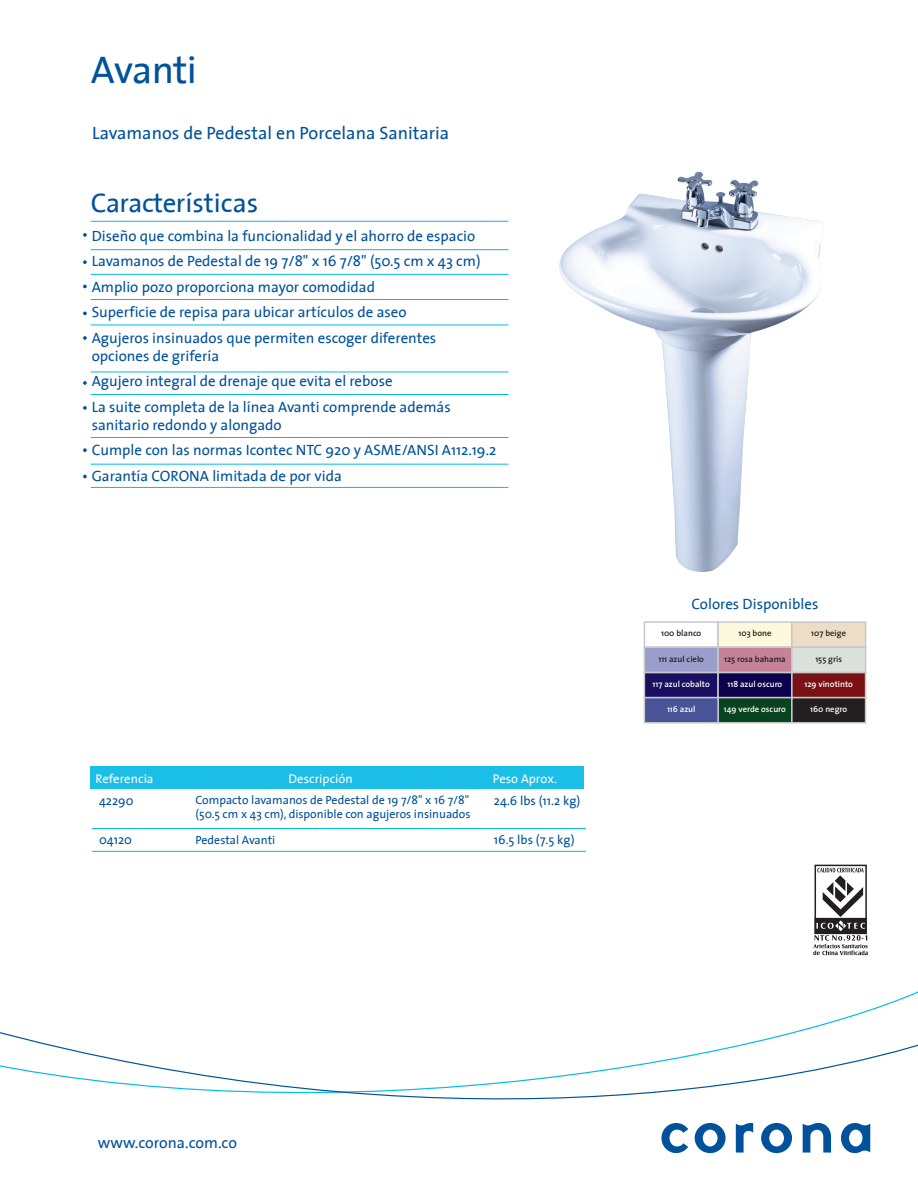
<style>
.page{position:relative;width:918px;height:1188px;background:#fff}
.page>*{position:absolute;margin:0;border:0;box-sizing:border-box;transform-origin:0 0}
.t1{font:39px "The Sans";letter-spacing:-.02em;color:#01529a}
.t2{font:27px "The Sans";letter-spacing:-.01em;color:#01529a}
.t3{font:18px "The Sans";color:#01529a}
.t4{font:15.9px "The Sans";color:#01529a}
.t5{font:15px/25.5px "The Sans";color:#01529a}
.t6{font:12.75px "The Sans";color:#01529a}
.t7{font:12.75px "The Sans";color:#fff}
.t8{font:12px "The Sans";color:#01529a}
.t9{font:600 8.7px "The Sans";color:#fff}
.t10{font:600 8.7px "The Sans";color:#231f20}
</style>
<div class="page">
<svg style="left:83px;top:233px;width:4px;height:4px"></svg>
<svg style="left:83px;top:285px;width:4px;height:3px"></svg>
<svg style="left:83px;top:312px;width:4px;height:3px"></svg>
<svg style="left:83px;top:336px;width:4px;height:4px"></svg>
<svg style="left:83px;top:406px;width:4px;height:4px"></svg>
<svg style="left:83px;top:475px;width:4px;height:3px"></svg>
<svg style="left:83px;top:448px;width:4px;height:4px"></svg>
<svg style="left:83px;top:381px;width:4px;height:4px"></svg>
<svg style="left:83px;top:260px;width:4px;height:4px"></svg>
<hr style="left:91px;top:221px;width:418px;height:1px;background:#02bce5">
<hr style="left:91px;top:274px;width:418px;height:1px;background:#02bce5">
<hr style="left:91px;top:299px;width:418px;height:1px;background:#02bce5">
<hr style="left:91px;top:394px;width:418px;height:1px;background:#02bce5">
<hr style="left:91px;top:437px;width:418px;height:1px;background:#02bce5">
<hr style="left:91px;top:325px;width:418px;height:1px;background:#02bce5">
<hr style="left:91px;top:372px;width:418px;height:1px;background:#02bce5">
<hr style="left:91px;top:464px;width:418px;height:1px;background:#02bce5">
<hr style="left:91px;top:249px;width:418px;height:1px;background:#02bce5">
<hr style="left:91px;top:487px;width:418px;height:1px;background:#02bce5">
<div style="left:644px;top:672px;width:75px;height:26px;background:#1a0e60"></div>
<div style="left:717px;top:672px;width:76px;height:26px;background:#0b014c"></div>
<div style="left:791px;top:672px;width:75px;height:26px;background:#7a1113"></div>
<div style="left:717px;top:697px;width:76px;height:27px;background:#09421e;border:2px solid #c7c8ca"></div>
<div style="left:644px;top:697px;width:75px;height:27px;background:#485497;border:2px solid #c7c8ca"></div>
<div style="left:791px;top:697px;width:75px;height:27px;background:#231f20;border:2px solid #c7c8ca"></div>
<div style="left:644px;top:621px;width:75px;height:27px;background:#fff;border:2px solid #c7c8ca"></div>
<div style="left:717px;top:621px;width:76px;height:27px;background:#fef8dd;border:2px solid #c7c8ca"></div>
<div style="left:791px;top:621px;width:75px;height:27px;background:#edddc7;border:2px solid #c7c8ca"></div>
<div style="left:644px;top:646px;width:75px;height:27px;background:#9b9ecc;border:2px solid #c7c8ca"></div>
<div style="left:717px;top:646px;width:76px;height:27px;background:#c68398;border:2px solid #c7c8ca"></div>
<div style="left:791px;top:646px;width:75px;height:27px;background:#dae1da;border:2px solid #c7c8ca"></div>
<svg style="left:0;top:1025px;width:918px;height:127px"></svg>
<svg style="left:661px;top:1123px;width:209px;height:30px"></svg>
<div style="left:815px;top:865px;width:52px;height:69px;border:2px solid #231f20"></div>
<svg style="left:813px;top:868px;width:55px;height:87px"></svg>
<img style="left:559px;top:171px;width:264px;height:401px">
<hr style="left:92px;top:828px;width:494px;height:1px;background:#02bce5">
<hr style="left:92px;top:851px;width:494px;height:1px;background:#02bce5">
<div style="left:90px;top:766px;width:494px;height:23px;background:#1bbee7"></div>
<p class="t1" style="left:91px;top:37px;width:108px">Avanti</p>
<p class="t3" style="left:92px;top:118px;width:359px">Lavamanos de Pedestal en Porcelana Sanitaria</p>
<p class="t2" style="left:91px;top:180px;width:169px">Características</p>
<p class="t5" style="left:92px;top:223px;width:390px">Diseño que combina la funcionalidad y el ahorro de espacio Lavamanos de Pedestal de 19 7/8" x 16 7/8" (50.5 cm x 43 cm)<br>Amplio pozo proporciona mayor comodidad<br>Superficie de repisa para ubicar artículos de aseo<br>Agujeros insinuados que permiten escoger diferentes</p>
<p class="t5" style="left:92px;top:343px;width:361px">opciones de grifería<br>Agujero integral de drenaje que evita el rebose<br>La suite completa de la línea Avanti comprende además</p>
<p class="t5" style="left:92px;top:412px;width:406px">sanitario redondo y alongado<br>Cumple con las normas Icontec NTC 920 y ASME/ANSI A112.19.2<br>Garantía CORONA limitada de por vida</p>
<p class="t7" style="left:95px;top:768px;width:60px">Referencia</p>
<p class="t7" style="left:289px;top:768px;width:66px">Descripción</p>
<p class="t7" style="left:493px;top:768px;width:66px">Peso Aprox.</p>
<p class="t6" style="left:99px;top:791px;width:36px">42290</p>
<p class="t8" style="left:195px;top:789px;width:275px">Compacto lavamanos de Pedestal de 19 7/8" x 16 7/8"</p>
<p class="t6" style="left:494px;top:791px;width:88px">24.6 lbs (11.2 kg)</p>
<p class="t8" style="left:195px;top:804px;width:277px">(50.5 cm x 43 cm), disponible con agujeros insinuados</p>
<p class="t6" style="left:99px;top:829px;width:35px">04120</p>
<p class="t8" style="left:195px;top:830px;width:81px">Pedestal Avanti</p>
<p class="t6" style="left:494px;top:829px;width:82px">16.5 lbs (7.5 kg)</p>
<p class="t5" style="left:692px;top:590px;width:128px">Colores Disponibles</p>
<p class="t10" style="left:661px;top:628px;width:42px">100 blanco</p>
<p class="t10" style="left:738px;top:628px;width:35px">103 bone</p>
<p class="t10" style="left:811px;top:628px;width:36px">107 beige</p>
<p class="t10" style="left:658px;top:653px;width:47px">111 azul cielo</p>
<p class="t10" style="left:724px;top:653px;width:63px">125 rosa bahama</p>
<p class="t10" style="left:815px;top:653px;width:28px">155 gris</p>
<p class="t9" style="left:653px;top:678px;width:59px">117 azul cobalto</p>
<p class="t9" style="left:728px;top:678px;width:56px">118 azul oscuro</p>
<p class="t9" style="left:804px;top:678px;width:50px">129 vinotinto</p>
<p class="t9" style="left:667px;top:703px;width:30px">116 azul</p>
<p class="t9" style="left:724px;top:703px;width:64px">149 verde oscuro</p>
<p class="t9" style="left:810px;top:703px;width:39px">160 negro</p>
<p class="t4" style="left:98px;top:1129px;width:141px">www.corona.com.co</p>
</div>
